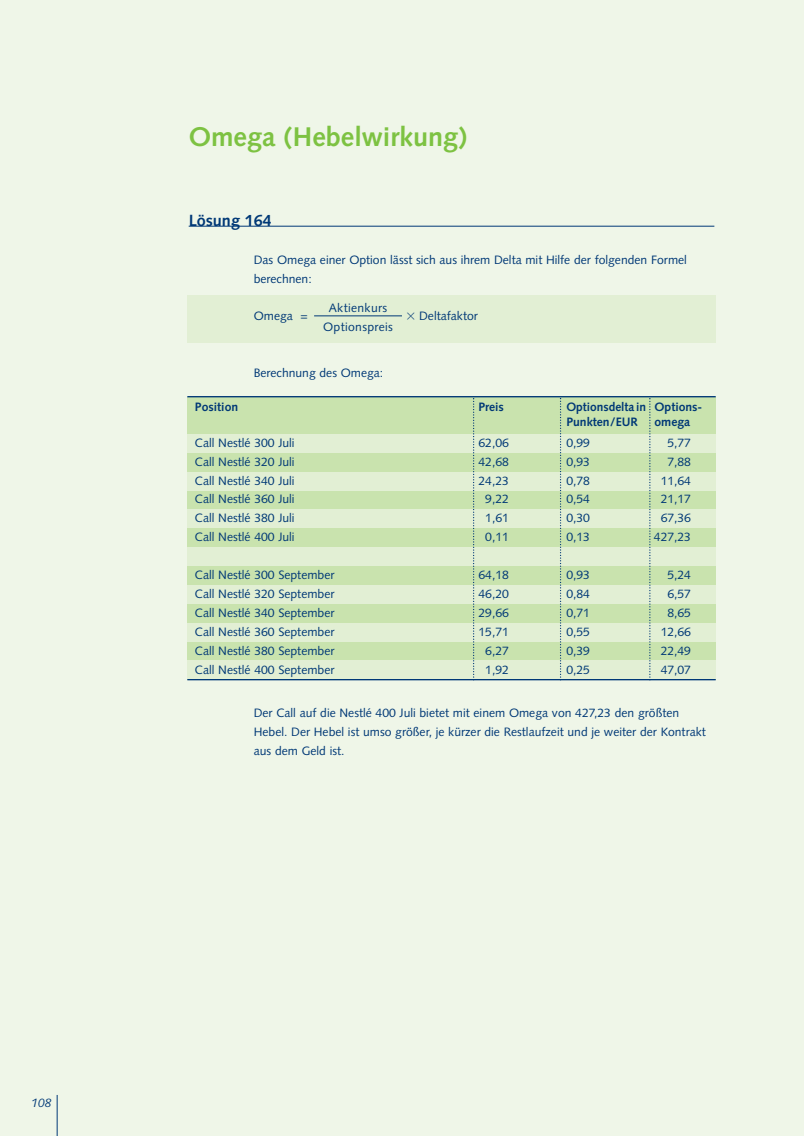
<style>
.page{position:relative;width:804px;height:1136px;background:#fff}
.page>*{position:absolute;margin:0;border:0;box-sizing:border-box;transform-origin:0 0}
.t1{font:700 27px "Syntax";color:#7dc242}
.t2{font:700 16.2px "Syntax";color:#003876}
.t3{font:12.15px/18.9px "Syntax";color:#003876}
.t4{font:700 12.15px/14.9px "Syntax";color:#003876}
.t5{font:12.15px/18.9px "Syntax";letter-spacing:.03em;color:#003876;text-align:center}
.t6{font:italic 12.15px "Syntax";color:#003876}
.s1{font-family:"Mathematical Pi One"}
</style>
<div class="page">
<div style="left:0;top:0;width:803px;height:1135px;background:#eff6e8"></div>
<div style="left:187px;top:295px;width:528px;height:48px;background:#e2efd4"></div>
<hr style="left:189px;top:226px;width:525px;height:1px;background:#003876">
<div style="left:187px;top:397px;width:528px;height:282px;background:#c9e3ae"></div>
<div style="left:187px;top:434px;width:528px;height:19px;background:#e2efd4"></div>
<div style="left:187px;top:471px;width:528px;height:19px;background:#e2efd4"></div>
<div style="left:187px;top:509px;width:528px;height:19px;background:#e2efd4"></div>
<div style="left:187px;top:547px;width:528px;height:19px;background:#e2efd4"></div>
<div style="left:187px;top:585px;width:528px;height:18px;background:#e2efd4"></div>
<div style="left:187px;top:622px;width:528px;height:19px;background:#e2efd4"></div>
<div style="left:187px;top:660px;width:528px;height:19px;background:#e2efd4"></div>
<hr style="left:187px;top:396px;width:528px;height:1px;background:#003876">
<hr style="left:187px;top:679px;width:528px;height:1px;background:#003876">
<svg style="left:649px;top:398px;width:1px;height:280px"></svg>
<svg style="left:473px;top:398px;width:1px;height:280px"></svg>
<svg style="left:560px;top:398px;width:1px;height:280px"></svg>
<hr style="left:314px;top:315px;width:88px;height:1px;background:#003876">
<hr style="left:57px;top:1094px;width:1px;height:41px;background:#003876">
<p class="t6" style="left:31px;top:1097px;width:22px">108</p>
<h1 class="t1" style="left:189px;top:124px;width:280px">Omega (Hebelwirkung)</h1>
<h2 class="t2" style="left:189px;top:213px;width:85px">Lösung 164</h2>
<p class="t3" style="left:254px;top:251px;width:434px">Das Omega einer Option lässt sich aus ihrem Delta mit Hilfe der folgenden Formel berechnen:</p>
<p class="t5" style="left:323px;top:299px;width:71px">Aktienkurs<br>Optionspreis</p>
<p class="t3" style="left:254px;top:308px;width:55px">Omega =</p>
<p class="t3" style="left:405px;top:308px;width:74px"><span class="s1">-</span> Deltafaktor</p>
<p class="t3" style="left:254px;top:364px;width:131px">Berechnung des Omega:</p>
<p class="t4" style="left:195px;top:400px;width:45px">Position</p>
<p class="t4" style="left:478px;top:400px;width:27px">Preis</p>
<p class="t4" style="left:566px;top:400px;width:137px">Optionsdeltain Options-<br>Punkten/EUR</p>
<p class="t4" style="left:654px;top:415px;width:37px">omega</p>
<p class="t3" style="left:195px;top:434px;width:101px">Call Nestlé 300 Juli</p>
<p class="t3" style="left:478px;top:434px;width:32px">62,06</p>
<p class="t3" style="left:566px;top:434px;width:25px">0,99</p>
<p class="t3" style="left:667px;top:434px;width:25px">5,77</p>
<p class="t3" style="left:195px;top:453px;width:101px">Call Nestlé 320 Juli</p>
<p class="t3" style="left:478px;top:453px;width:32px">42,68</p>
<p class="t3" style="left:566px;top:453px;width:25px">0,93</p>
<p class="t3" style="left:667px;top:453px;width:25px">7,88</p>
<p class="t3" style="left:195px;top:472px;width:101px">Call Nestlé 340 Juli</p>
<p class="t3" style="left:478px;top:472px;width:32px">24,23</p>
<p class="t3" style="left:566px;top:472px;width:25px">0,78</p>
<p class="t3" style="left:660px;top:472px;width:32px">11,64</p>
<p class="t3" style="left:195px;top:491px;width:101px">Call Nestlé 360 Juli</p>
<p class="t3" style="left:485px;top:491px;width:25px">9,22</p>
<p class="t3" style="left:566px;top:491px;width:25px">0,54</p>
<p class="t3" style="left:660px;top:491px;width:32px">21,17</p>
<p class="t3" style="left:195px;top:509px;width:101px">Call Nestlé 380 Juli</p>
<p class="t3" style="left:485px;top:509px;width:25px">1,61</p>
<p class="t3" style="left:566px;top:509px;width:25px">0,30</p>
<p class="t3" style="left:660px;top:509px;width:32px">67,36</p>
<p class="t3" style="left:195px;top:528px;width:101px">Call Nestlé 400 Juli</p>
<p class="t3" style="left:485px;top:528px;width:25px">0,11</p>
<p class="t3" style="left:566px;top:528px;width:25px">0,13</p>
<p class="t3" style="left:654px;top:528px;width:39px">427,23</p>
<p class="t3" style="left:195px;top:566px;width:141px">Call Nestlé 300 September</p>
<p class="t3" style="left:478px;top:566px;width:32px">64,18</p>
<p class="t3" style="left:566px;top:566px;width:25px">0,93</p>
<p class="t3" style="left:667px;top:566px;width:25px">5,24</p>
<p class="t3" style="left:195px;top:585px;width:141px">Call Nestlé 320 September</p>
<p class="t3" style="left:478px;top:585px;width:32px">46,20</p>
<p class="t3" style="left:566px;top:585px;width:25px">0,84</p>
<p class="t3" style="left:667px;top:585px;width:25px">6,57</p>
<p class="t3" style="left:195px;top:604px;width:141px">Call Nestlé 340 September</p>
<p class="t3" style="left:478px;top:604px;width:32px">29,66</p>
<p class="t3" style="left:566px;top:604px;width:25px">0,71</p>
<p class="t3" style="left:667px;top:604px;width:25px">8,65</p>
<p class="t3" style="left:195px;top:623px;width:141px">Call Nestlé 360 September</p>
<p class="t3" style="left:478px;top:623px;width:32px">15,71</p>
<p class="t3" style="left:566px;top:623px;width:25px">0,55</p>
<p class="t3" style="left:660px;top:623px;width:32px">12,66</p>
<p class="t3" style="left:195px;top:642px;width:141px">Call Nestlé 380 September</p>
<p class="t3" style="left:485px;top:642px;width:25px">6,27</p>
<p class="t3" style="left:566px;top:642px;width:25px">0,39</p>
<p class="t3" style="left:660px;top:642px;width:32px">22,49</p>
<p class="t3" style="left:195px;top:661px;width:141px">Call Nestlé 400 September</p>
<p class="t3" style="left:485px;top:661px;width:25px">1,92</p>
<p class="t3" style="left:566px;top:661px;width:25px">0,25</p>
<p class="t3" style="left:660px;top:661px;width:32px">47,07</p>
<p class="t3" style="left:254px;top:705px;width:453px">Der Call auf die Nestlé 400 Juli bietet mit einem Omega von 427,23 den größten<br>Hebel. Der Hebel ist umso größer, je kürzer die Restlaufzeit und je weiter der Kontrakt aus dem Geld ist.</p>
</div>
